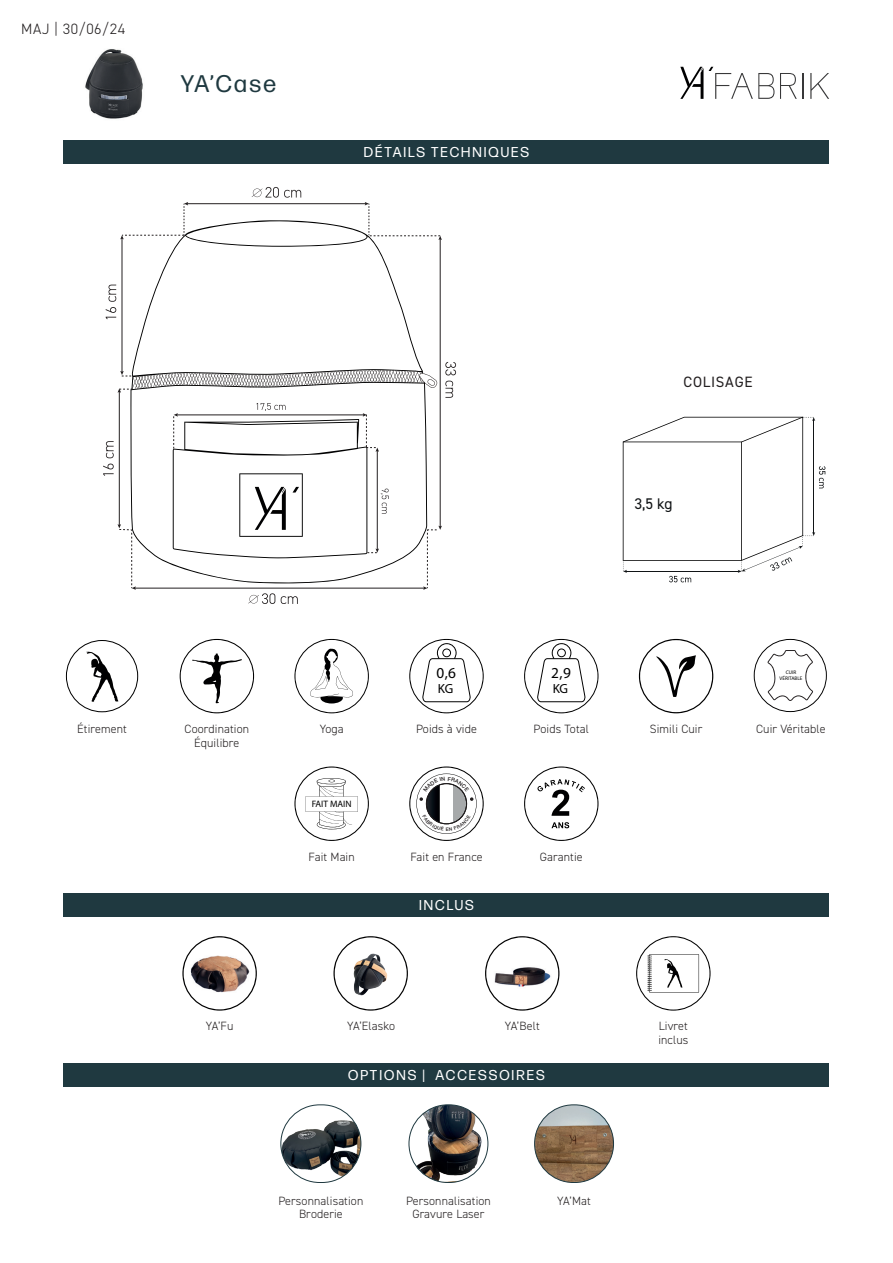
<style>
.page{position:relative;width:893px;height:1263px;background:#fff}
.page>*{position:absolute;margin:0;border:0;box-sizing:border-box;transform-origin:0 0}
.t1{font:24px "Forma DJR Deck";letter-spacing:.1em;color:#1f3940}
.t2{font:15.45px "DIN2014";color:#111416}
.t3{font:300 15.3px "DIN2014";color:#000001}
.t4{font:300 15px "DIN2014";letter-spacing:.04em;color:#231f20}
.t5{font:15px "DIN2014";letter-spacing:.05em;color:#231f20}
.t6{font:14.25px "Forma DJR Deck";letter-spacing:.14em;color:#fff}
.t7{font:300 13.2px "DIN2014";color:#000001}
.t8{font:300 12px/13.5px "DIN2014";letter-spacing:.01em;color:#231f20;text-align:center}
.t9{font:300 9.3px "DIN2014";color:#000001}
.t10{font:300 5.25px/6.3px "DIN2014";color:#000001;text-align:center}
</style>
<div class="page">
<div style="left:64px;top:140px;width:765px;height:24px;background:#1f3940"></div>
<img style="left:85px;top:49px;width:58px;height:70px">
<div style="left:64px;top:893px;width:765px;height:23px;background:#1f3940"></div>
<svg style="left:130px;top:220px;width:297px;height:363px"></svg>
<hr style="left:187px;top:203px;width:179px;height:1px;background:#231f20">
<hr style="left:135px;top:588px;width:290px;height:1px;background:#231f20">
<svg style="left:281px;top:596px;width:17px;height:8px"></svg>
<svg style="left:248px;top:593px;width:27px;height:11px"></svg>
<svg style="left:252px;top:187px;width:49px;height:11px"></svg>
<hr style="left:122px;top:238px;width:1px;height:134px;background:#231f20">
<svg style="left:120px;top:202px;width:68px;height:37px"></svg>
<hr style="left:119px;top:391px;width:1px;height:134px;background:#231f20">
<svg style="left:118px;top:370px;width:319px;height:23px"></svg>
<svg style="left:118px;top:524px;width:18px;height:66px"></svg>
<svg style="left:103px;top:464px;width:11px;height:12px"></svg>
<svg style="left:106px;top:441px;width:8px;height:17px"></svg>
<svg style="left:106px;top:285px;width:10px;height:34px"></svg>
<hr style="left:440px;top:239px;width:1px;height:288px;background:#231f20">
<svg style="left:365px;top:202px;width:77px;height:38px"></svg>
<svg style="left:423px;top:526px;width:19px;height:64px"></svg>
<svg style="left:445px;top:362px;width:11px;height:13px"></svg>
<svg style="left:445px;top:381px;width:8px;height:17px"></svg>
<svg style="left:173px;top:403px;width:216px;height:155px"></svg>
<svg style="left:623px;top:417px;width:202px;height:165px"></svg>
<svg style="left:182px;top:936px;width:75px;height:74px"></svg>
<svg style="left:636px;top:936px;width:74px;height:74px"></svg>
<svg style="left:485px;top:936px;width:74px;height:74px"></svg>
<svg style="left:333px;top:936px;width:75px;height:74px"></svg>
<div style="left:64px;top:1063px;width:765px;height:23px;background:#1f3940"></div>
<img style="left:281px;top:1105px;width:80px;height:77px;border-radius:39px">
<div style="left:281px;top:1105px;width:80px;height:78px;border:1px solid #1f3940;border-radius:39px"></div>
<img style="left:409px;top:1105px;width:79px;height:77px;border-radius:39px">
<div style="left:409px;top:1105px;width:79px;height:78px;border:1px solid #1f3940;border-radius:39px"></div>
<img style="left:535px;top:1105px;width:78px;height:77px;border-radius:39px">
<div style="left:534px;top:1105px;width:80px;height:78px;border:1px solid #1f3940;border-radius:39px"></div>
<svg style="left:66px;top:640px;width:72px;height:72px"></svg>
<svg style="left:180px;top:639px;width:74px;height:74px"></svg>
<svg style="left:294px;top:639px;width:75px;height:74px"></svg>
<svg style="left:409px;top:639px;width:75px;height:74px"></svg>
<svg style="left:524px;top:639px;width:74px;height:74px"></svg>
<svg style="left:639px;top:639px;width:74px;height:74px"></svg>
<svg style="left:754px;top:639px;width:73px;height:73px"></svg>
<svg style="left:294px;top:766px;width:75px;height:75px"></svg>
<svg style="left:524px;top:766px;width:74px;height:75px"></svg>
<svg style="left:680px;top:67px;width:23px;height:32px"></svg>
<svg style="left:810px;top:73px;width:19px;height:26px"></svg>
<svg style="left:709px;top:67px;width:65px;height:32px"></svg>
<svg style="left:780px;top:73px;width:23px;height:26px"></svg>
<svg style="left:409px;top:766px;width:75px;height:75px"></svg>
<p class="t4" style="left:21px;top:20px;width:105px">MAJ | 30/06/24</p>
<h1 class="t1" style="left:181px;top:69px;width:97px">YA’Case</h1>
<p class="t6" style="left:364px;top:144px;width:167px">DÉTAILS TECHNIQUES</p>
<p class="t8" style="left:77px;top:723px;width:51px">Étirement</p>
<p class="t8" style="left:185px;top:723px;width:66px">Coordination<br>Équilibre</p>
<p class="t8" style="left:320px;top:723px;width:25px">Yoga</p>
<p class="t9" style="left:312px;top:798px;width:41px">FAIT MAIN</p>
<p class="t5" style="left:684px;top:372px;width:71px">COLISAGE</p>
<p class="t2" style="left:635px;top:494px;width:39px">3,5 kg</p>
<p class="t3" style="left:436px;top:663px;width:21px">0,6</p>
<p class="t7" style="left:438px;top:681px;width:17px">KG</p>
<p class="t8" style="left:416px;top:723px;width:62px">Poids à vide</p>
<p class="t3" style="left:551px;top:663px;width:21px">2,9</p>
<p class="t7" style="left:553px;top:681px;width:17px">KG</p>
<p class="t8" style="left:534px;top:723px;width:57px">Poids Total</p>
<p class="t8" style="left:650px;top:723px;width:54px">Simili Cuir</p>
<p class="t10" style="left:780px;top:669px;width:24px">CUIR<br>VÉRITABLE</p>
<p class="t8" style="left:756px;top:723px;width:71px">Cuir Véritable</p>
<p class="t8" style="left:309px;top:850px;width:48px">Fait Main</p>
<p class="t8" style="left:410px;top:850px;width:74px">Fait en France</p>
<p class="t8" style="left:540px;top:850px;width:44px">Garantie</p>
<p class="t6" style="left:419px;top:896px;width:56px">INCLUS</p>
<p class="t8" style="left:206px;top:1019px;width:29px">YA’Fu</p>
<p class="t8" style="left:658px;top:1019px;width:31px;text-align:left">Livret inclus</p>
<p class="t8" style="left:347px;top:1019px;width:49px">YA’Elasko</p>
<p class="t8" style="left:505px;top:1019px;width:36px">YA’Belt</p>
<p class="t6" style="left:348px;top:1066px;width:198px">OPTIONS | ACCESSOIRES</p>
<p class="t8" style="left:278px;top:1194px;width:86px">Personnalisation<br>Broderie</p>
<p class="t8" style="left:406px;top:1194px;width:86px">Personnalisation<br>Gravure Laser</p>
<p class="t8" style="left:557px;top:1194px;width:35px">YA’Mat</p>
</div>
